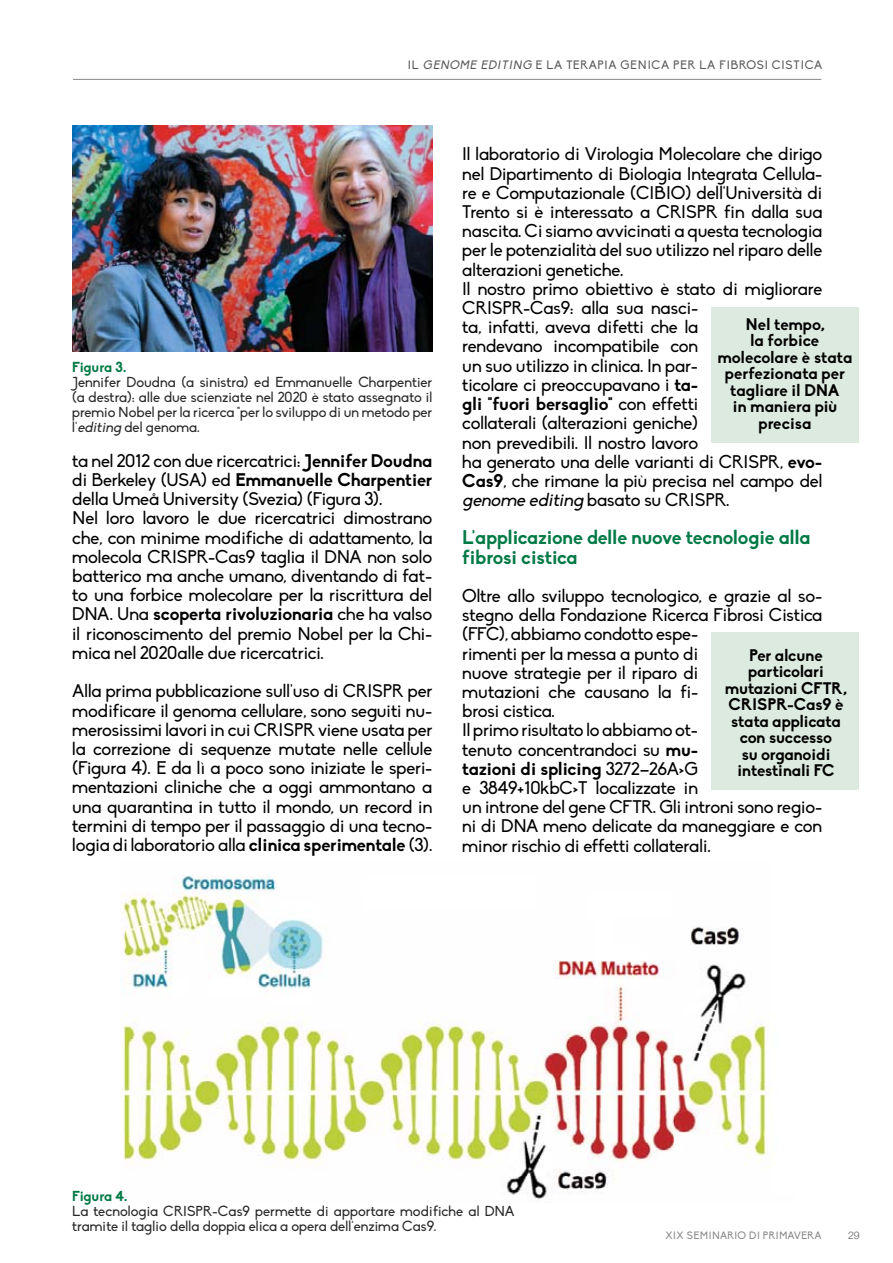
<style>
.page{position:relative;width:893px;height:1263px;background:#fff}
.page>*{position:absolute;margin:0;border:0;box-sizing:border-box;transform-origin:0 0}
.t1{font:700 19.5px/19.2px "Biko";letter-spacing:-.01em;color:#007a45}
.t2{font:18px/19.2px "Biko";letter-spacing:-.01em;color:#000}
.t3{font:700 16.5px/16.5px "Biko";color:#000;text-align:center}
.t4{font:14.25px/15px "Biko";color:#282829;text-align:justify}
.t5{font:700 14.25px "Biko";letter-spacing:-.005em;color:#007a45}
.t6{font:12px "Biko";letter-spacing:.05em;color:#58585a}
.t7{font:italic 12px "Biko";color:#58585a}
.t8{font:10.5px "Biko";letter-spacing:.035em;color:#858688}
.t9{font:300 10.5px "Helvetica Neue LT Std";color:#616264}
.s1{font-style:normal}
.s2{font-style:italic}
.s3{font-weight:700}
</style>
<div class="page">
<img style="left:121px;top:875px;width:650px;height:324px">
<hr style="left:73px;top:79px;width:748px;height:1px;background:#87888a">
<div style="left:711px;top:307px;width:148px;height:136px;background:#dceadf"></div>
<div style="left:711px;top:632px;width:148px;height:158px;background:#dceadf"></div>
<img style="left:73px;top:126px;width:359px;height:225px">
<p class="t7" style="left:408px;top:58px;width:35px"><span class="s1">IL</span> GENO</p>
<p class="t6" style="left:460px;top:58px;width:364px"><span class="s2">ME EDITING</span>E LA TERAPIA GEN ICA PER LA FIBROSI CISTICA</p>
<p class="t5" style="left:72px;top:358px;width:56px">Figura 3.</p>
<p class="t4" style="left:72px;top:375px;width:362px">Jennifer Doudna (a sinistra) ed Emmanuelle Charpentier (a destra): alle due scienziate nel 2020 è stato assegnato il premio Nobel per la ricerca "per lo sviluppo di un metodo per l'<span class="s2">editing</span> del genoma.</p>
<p class="t2" style="left:72px;top:451px;width:362px">ta nel 2012 con due ricercatrici: <span class="s3">Jennifer Doudna </span>di Berkeley (USA) ed <span class="s3">Emmanuelle Charpentier </span>della Umeå University (Svezia) (Figura 3).<br>N el loro lavoro le due ricercatrici dimostrano che, con minime modifiche di adattamento, la molecola CRISPR-Cas9 taglia il DNA non solo batterico ma anche umano, diventando di fat&shy;to una forbice molecolare per la riscrittura del DNA. Una <span class="s3">scoperta rivoluzionaria</span> che ha valso il riconoscimento del premio Nobel per la Chi&shy;mica nel 2020alle due ricercatrici.</p>
<p class="t2" style="left:72px;top:682px;width:362px;text-align:justify">Alla prima pubblicazione sull'uso di CRISPR per modificare il genoma cellulare, sono seguiti nu&shy;merosissimi lavori in cui CRISPR viene usata per la correzione di sequenze mutate nelle cellule (Figura 4). E da lì a poco sono iniziate le speri&shy;mentazioni cliniche che a oggi ammontano a una quarantina in tutto il mondo, un record in termini di tempo per il passaggio di una tecno&shy;logia di laboratorio alla <span class="s3">clinica sperimentale</span> (3).</p>
<p class="t2" style="left:462px;top:145px;width:362px">Il laboratorio di Virologia Molecolare che dirigo nel Dipartimento di Biologia Integrata Cellula&shy;re e Computazionale (CIBIO) dell'Università di Trento si è interessato a CRISPR fin dalla sua nascita. Ci siamo avvicinati a questa tecnologia per le potenzialità del suo utilizzo nel riparo delle alterazioni genetiche.<br>Il nostro primo obiettivo è stato di migliorare CRISPR-Cas9: alla sua nasci-<br>ta, infatti, aveva difetti che la<br>rendevano incompatibile con<br>un suo utilizzo in clinica. In par-<br>ticolare ci preoccupavano i <span class="s3">ta-<br>gli "fuori bersaglio"</span> con effetti<br>collaterali (alterazioni geniche)<br>non prevedibili. Il nostro lavoro<br>ha generato una delle varianti di CRISPR, <span class="s3">evo-Cas9</span>, che rimane la più precisa nel campo del <span class="s2">genome editing</span> basato su CRISPR.</p>
<p class="t1" style="left:462px;top:528px;width:349px">L'applicazione delle nuove tecnologie alla fibrosi cistica</p>
<p class="t2" style="left:462px;top:586px;width:362px">Oltre allo sviluppo tecnologico, e grazie al so&shy;stegno della Fondazione Ricerca Fibrosi Cistica (FFC), abbiamo condotto espe-<br>rimenti per la messa a punto di<br>nuove strategie per il riparo di<br>mutazioni che causano la fi-<br>brosi cistica.<br>Il primo risultato lo abbiamo ot-<br>tenuto concentrandoci su <span class="s3">mu-<br>tazioni di splicing</span> 3272–26A&gt;G<br>e 3849+10kbC&gt;T localizzate in<br>un introne del gene CFTR. Gli introni sono regio&shy;ni di DNA meno delicate da maneggiare e con minor rischio di effetti collaterali.</p>
<p class="t3" style="left:718px;top:316px;width:136px">Nel tempo,<br>la forbice molecolare è stata perfezionata per tagliare il DNA<br>in maniera più precisa</p>
<p class="t3" style="left:725px;top:647px;width:123px">Per alcune particolari mutazioni CFTR,<br>CRISPR-Cas9 è stata applicata con successo<br>su organoidi intestinali FC</p>
<p class="t5" style="left:72px;top:1188px;width:57px">Figura 4.</p>
<p class="t4" style="left:72px;top:1204px;width:444px">La tecnologia CRISPR-Cas9 permette di apportare modifiche al DNA tramite il taglio della doppia elica a opera dell'enzima Cas9.</p>
<p class="t8" style="left:665px;top:1229px;width:111px">XIX Semi nario di Primav</p>
<p class="t8" style="left:801px;top:1229px;width:15px">era</p>
<p class="t9" style="left:848px;top:1228px;width:13px">29</p>
</div>
